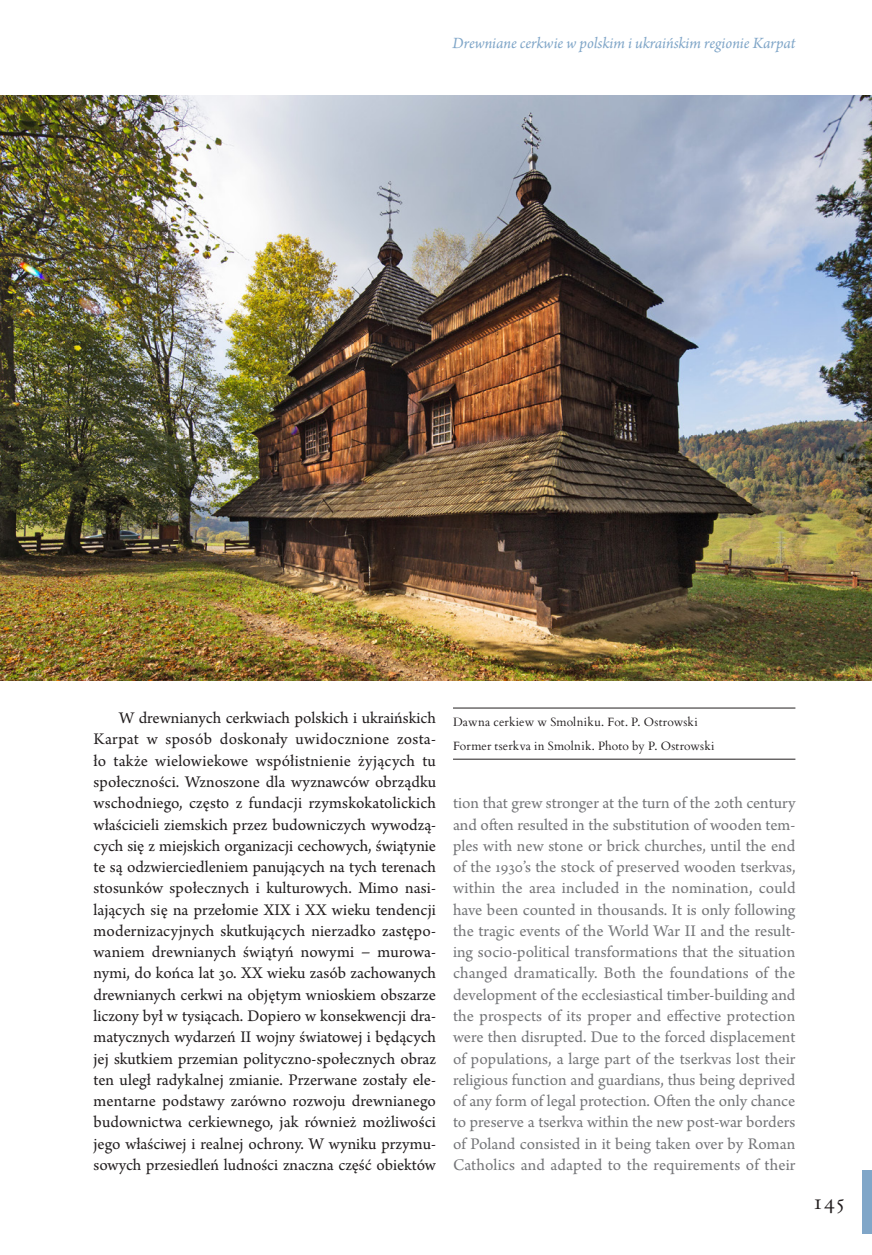
<style>
.page{position:relative;width:872px;height:1255px;background:#fff}
.page>*{position:absolute;margin:0;border:0;box-sizing:border-box;transform-origin:0 0}
.t1{font:22.5px "Adobe Garamond Pro";color:#231f20}
.Styl_akapitowy_1{font:17.1px/21.3px "Arno Pro";color:#231f20;text-align:justify}
.t2{font:17.1px/21.3px "Arno Pro";letter-spacing:.005em;color:#757679;text-align:justify}
.t3{font:italic 16.5px "Arno Pro";letter-spacing:-.005em;color:#80a6c8}
.Styl_akapitowy_3{font:12px "Cardo";letter-spacing:.01em;color:#231f20}
</style>
<div class="page">
<div style="left:862px;top:1170px;width:10px;height:63px;background:#80a6c8"></div>
<img style="left:0;top:96px;width:872px;height:584px">
<hr style="left:453px;top:707px;width:342px;height:1px;background:#231f20">
<hr style="left:453px;top:759px;width:342px;height:1px;background:#231f20">
<p class="t3" style="left:452px;top:34px;width:344px">Drewniane cerkwie w polskim i ukraińskim regionie Karpat</p>
<p class="t3" style="left:677px;top:34px;width:119px">Auschw tz Birkenau</p>
<p class="Styl_akapitowy_1" style="left:94px;top:708px;width:344px;text-indent:26px">W drewnianych cerkwiach polskich i ukraińskich Karpat w sposób doskonały uwidocznione zosta&shy;ło także wielowiekowe współistnienie żyjących tu społeczności. Wznoszone dla wyznawców obrządku wschodniego, często z fundacji rzymskokatolickich właścicieli ziemskich przez budowniczych wywodzą&shy;cych się z miejskich organizacji cechowych, świątynie te są odzwierciedleniem panujących na tych terenach stosunków społecznych i kulturowych. Mimo nasi&shy;lających się na przełomie XIX i XX wieku tendencji modernizacyjnych skutkujących nierzadko zastępo&shy;waniem drewnianych świątyń nowymi − murowa&shy;nymi, do końca lat 30. XX wieku zasób zachowanych drewnianych cerkwi na objętym wnioskiem obszarze liczony był w tysiącach. Dopiero w konsekwencji dra&shy;matycznych wydarzeń II wojny światowej i będących jej skutkiem przemian polityczno-społecznych obraz ten uległ radykalnej zmianie. Przerwane zostały ele&shy;mentarne podstawy zarówno rozwoju drewnianego budownictwa cerkiewnego, jak również możliwości jego właściwej i realnej ochrony. W wyniku przymu&shy;sowych przesiedleń ludności znaczna część obiektów</p>
<p class="Styl_akapitowy_3" style="left:453px;top:712px;width:246px">Dawna cerkiew w Smolniku. Fot. P. Ostrowski</p>
<p class="Styl_akapitowy_3" style="left:453px;top:736px;width:263px">Former tserkva in Smolnik. Photo by P. Ostrowski</p>
<p class="t2" style="left:453px;top:793px;width:344px">tion that grew stronger at the turn of the 20th century and often resulted in the substitution of wooden tem&shy;ples with new stone or brick churches, until the end of the 1930’s the stock of preserved wooden tserkvas, within the area included in the nomination, could have been counted in thousands. It is only following the tragic events of the World War II and the result&shy;ing socio-political transformations that the situation changed dramatically. Both the foundations of the development of the ecclesiastical timber-building and the prospects of its proper and effective protection were then disrupted. Due to the forced displacement of populations, a large part of the tserkvas lost their religious function and guardians, thus being deprived of any form of legal protection. Often the only chance to preserve a tserkva within the new post-war borders of Poland consisted in it being taken over by Roman Catholics and adapted to the requirements of their</p>
<h1 class="t1" style="left:812px;top:1187px;width:35px">145</h1>
</div>
